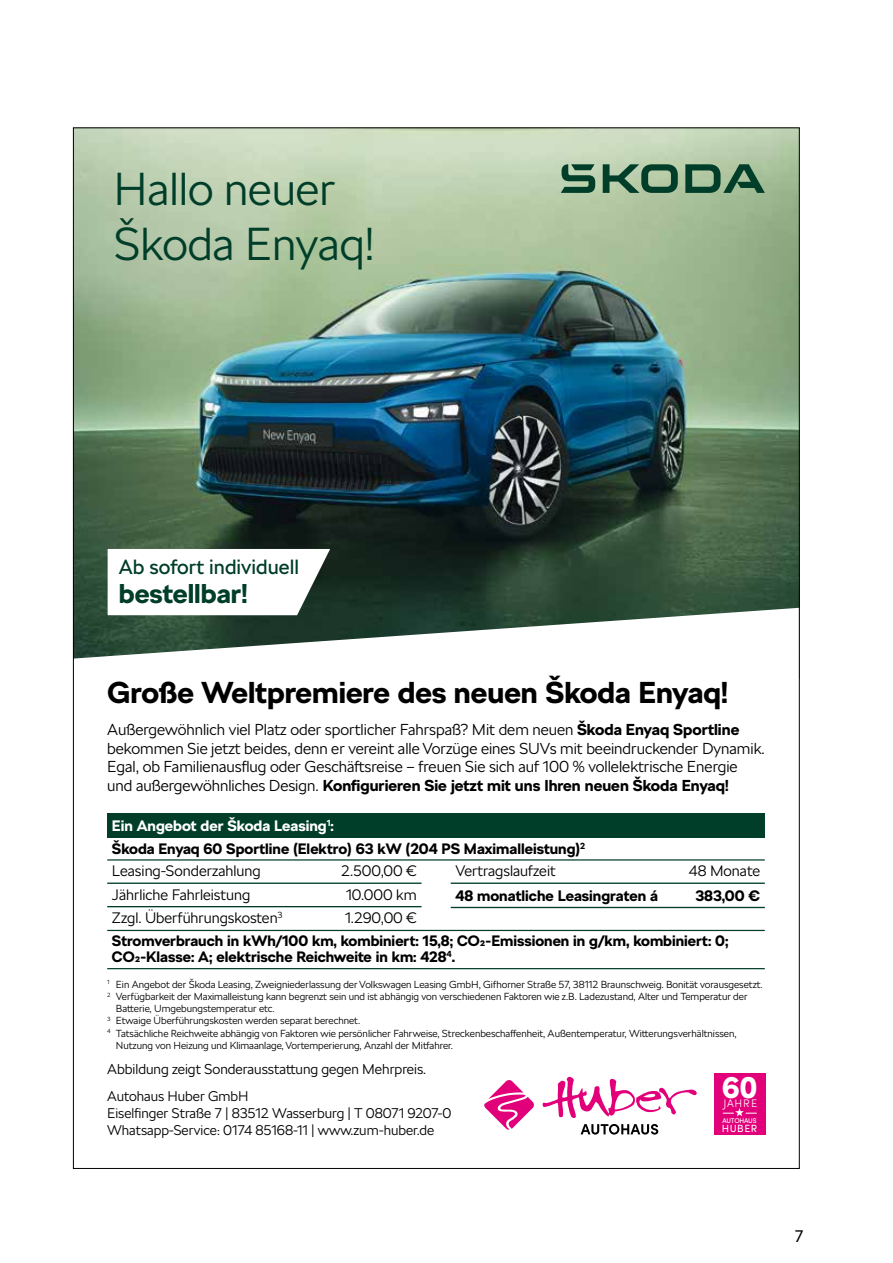
<style>
.page{position:relative;width:893px;height:1263px;background:#fff}
.page>*{position:absolute;margin:0;border:0;box-sizing:border-box;transform-origin:0 0}
.t1{font:300 45.9px/55.1px "SKODA Next";color:#003e29}
.t2{font:900 31.8px "Sofia Pro";color:#fff}
.t3{font:700 30px "SKODA Next";color:#000}
.t4{font:700 27px "SKODA Next";color:#003e29}
.t5{font:20.4px "SKODA Next";color:#003e29}
.t6{font:18px "Myriad Pro";color:#000}
.t7{font:300 15.75px/18.9px "SKODA Next";color:#000}
.t8{font:700 15px/15.8px "SKODA Next";color:#000}
.t9{font:300 15px "SKODA Next";color:#000}
.t10{font:700 15px "SKODA Next";color:#fff}
.t11{font:300 14.1px "SKODA Next";color:#000}
.t12{font:300 13.95px/16.8px "SKODA Next";color:#000}
.t13{font:300 10.95px "Sofia Pro";letter-spacing:.08em;color:#fff}
.t14{font:10.5px "Sofia Pro";letter-spacing:.05em;color:#fff}
.t15{font:300 10.2px "SKODA Next";color:#000}
.t16{font:500 6.75px "Sofia Pro";letter-spacing:-.02em;color:#fff}
.s1{font-weight:700}
</style>
<div class="page">
<div style="left:714px;top:1073px;width:52px;height:61px;background:#e2007a"></div>
<svg style="left:723px;top:1108px;width:33px;height:8px"></svg>
<svg style="left:542px;top:1077px;width:155px;height:41px"></svg>
<svg style="left:581px;top:1124px;width:77px;height:10px"></svg>
<svg style="left:484px;top:1080px;width:50px;height:50px"></svg>
<img style="left:75px;top:130px;width:723px;height:478px">
<svg style="left:561px;top:164px;width:204px;height:29px;background:#5e876a"></svg>
<svg style="left:75px;top:608px;width:721px;height:51px"></svg>
<svg style="left:108px;top:549px;width:222px;height:66px"></svg>
<hr style="left:107px;top:882px;width:315px;height:2px;background:#003e29">
<hr style="left:107px;top:906px;width:315px;height:1px;background:#003e29">
<hr style="left:451px;top:882px;width:314px;height:2px;background:#003e29">
<hr style="left:451px;top:907px;width:314px;height:1px;background:#003e29">
<div style="left:107px;top:813px;width:658px;height:24px;background:#003e29"></div>
<hr style="left:107px;top:859px;width:658px;height:1px;background:#003e29">
<hr style="left:107px;top:930px;width:658px;height:1px;background:#003e29">
<hr style="left:107px;top:968px;width:658px;height:1px;background:#003e29">
<h1 class="t1" style="left:113px;top:162px;width:262px">Hallo neuer<br>Škoda Enyaq!</h1>
<h3 class="t5" style="left:119px;top:555px;width:182px">Ab sofort individuell</h3>
<h3 class="t4" style="left:119px;top:577px;width:130px">bestellbar!</h3>
<h3 class="t3" style="left:108px;top:675px;width:622px">Große Weltpremiere des neuen Škoda Enyaq!</h3>
<p class="t7" style="left:107px;top:720px;width:659px">Außergewöhnlich viel Platz oder sportlicher Fahrspaß? Mit dem neuen <span class="s1">Škoda Enyaq Sportline </span>bekommen Sie jetzt beides, denn er vereint alle Vorzüge eines SUVs mit beeindruckender Dynamik.<br>Egal, ob Familienausflug oder Geschäftsreise – freuen Sie sich auf 100 % vollelektrische Energie und außergewöhnliches Design. <span class="s1">Konfigurieren Sie jetzt mit uns Ihren neuen Škoda Enyaq!</span></p>
<h3 class="t10" style="left:112px;top:816px;width:223px">Ein Angebot der Škoda Leasing<sup>1</sup>:</h3>
<h3 class="t8" style="left:112px;top:841px;width:475px">Škoda Enyaq 60 Sportline (Elektro) 63 kW (204 PS Maximalleistung)<sup>2</sup></h3>
<h3 class="t9" style="left:112px;top:862px;width:150px">Leasing-Sonderzahlung</h3>
<h3 class="t9" style="left:341px;top:862px;width:77px">2.500,00 €</h3>
<h3 class="t9" style="left:112px;top:886px;width:140px">Jährliche Fahrleistung</h3>
<h3 class="t9" style="left:346px;top:886px;width:72px">10.000 km</h3>
<h3 class="t9" style="left:112px;top:909px;width:172px">Zzgl. Überführungskosten<sup>3</sup></h3>
<h3 class="t9" style="left:345px;top:909px;width:73px">1.290,00 €</h3>
<h3 class="t9" style="left:455px;top:862px;width:102px">Vertragslaufzeit</h3>
<h3 class="t9" style="left:689px;top:862px;width:73px">48 Monate</h3>
<h3 class="t8" style="left:455px;top:887px;width:204px">48 monatliche Leasingraten á</h3>
<h3 class="t8" style="left:695px;top:887px;width:66px">383,00 €</h3>
<h3 class="t8" style="left:112px;top:933px;width:618px">Stromverbrauch in kWh/100 km, kombiniert: 15,8; CO2-Emissionen in g/km, kombiniert: 0;<br>CO2-Klasse: A; elektrische Reichweite in km: 428<sup>4</sup>.</h3>
<p class="t15" style="left:107px;top:978px;width:657px"><sup>1</sup> Ein Angebot der Škoda Leasing, Zweigniederlassung der Volkswagen Leasing GmbH, Gifhorner Straße 57, 38112 Braunschweig. Bonität vorausgesetzt.</p>
<p class="t15" style="left:107px;top:990px;width:642px"><sup>2</sup> Verfügbarkeit der Maximalleistung kann begrenzt sein und ist abhängig von verschiedenen Faktoren wie z.B. Ladezustand, Alter und Temperatur der</p>
<p class="t15" style="left:116px;top:1003px;width:160px">Batterie, Umgebungstemperatur etc.</p>
<p class="t15" style="left:107px;top:1015px;width:254px"><sup>3</sup> Etwaige Überführungskosten werden separat berechnet.</p>
<p class="t15" style="left:107px;top:1027px;width:631px"><sup>4</sup> Tatsächliche Reichweite abhängig von Faktoren wie persönlicher Fahrweise, Streckenbeschaffenheit, Außentemperatur, Witterungsverhältnissen,</p>
<p class="t15" style="left:116px;top:1039px;width:339px">Nutzung von Heizung und Klimaanlage, Vortemperierung, Anzahl der Mitfahrer.</p>
<h3 class="t11" style="left:107px;top:1061px;width:320px">Abbildung zeigt Sonderausstattung gegen Mehrpreis.</h3>
<h3 class="t12" style="left:107px;top:1088px;width:346px">Autohaus Huber GmbH<br>Eiselfinger Straße 7 | 83512 Wasserburg | T 08071 9207-0<br>Whatsapp-Service: 0174 85168-11 | www.zum-huber.de</h3>
<h2 class="t2" style="left:722px;top:1061px;width:38px">60</h2>
<p class="t13" style="left:724px;top:1095px;width:35px">JAHRE</p>
<p class="t16" style="left:722px;top:1115px;width:36px">AUTOHAUS</p>
<p class="t14" style="left:722px;top:1120px;width:37px">HUBER</p>
<h3 class="t6" style="left:794px;top:1224px;width:11px">7</h3>
</div>
